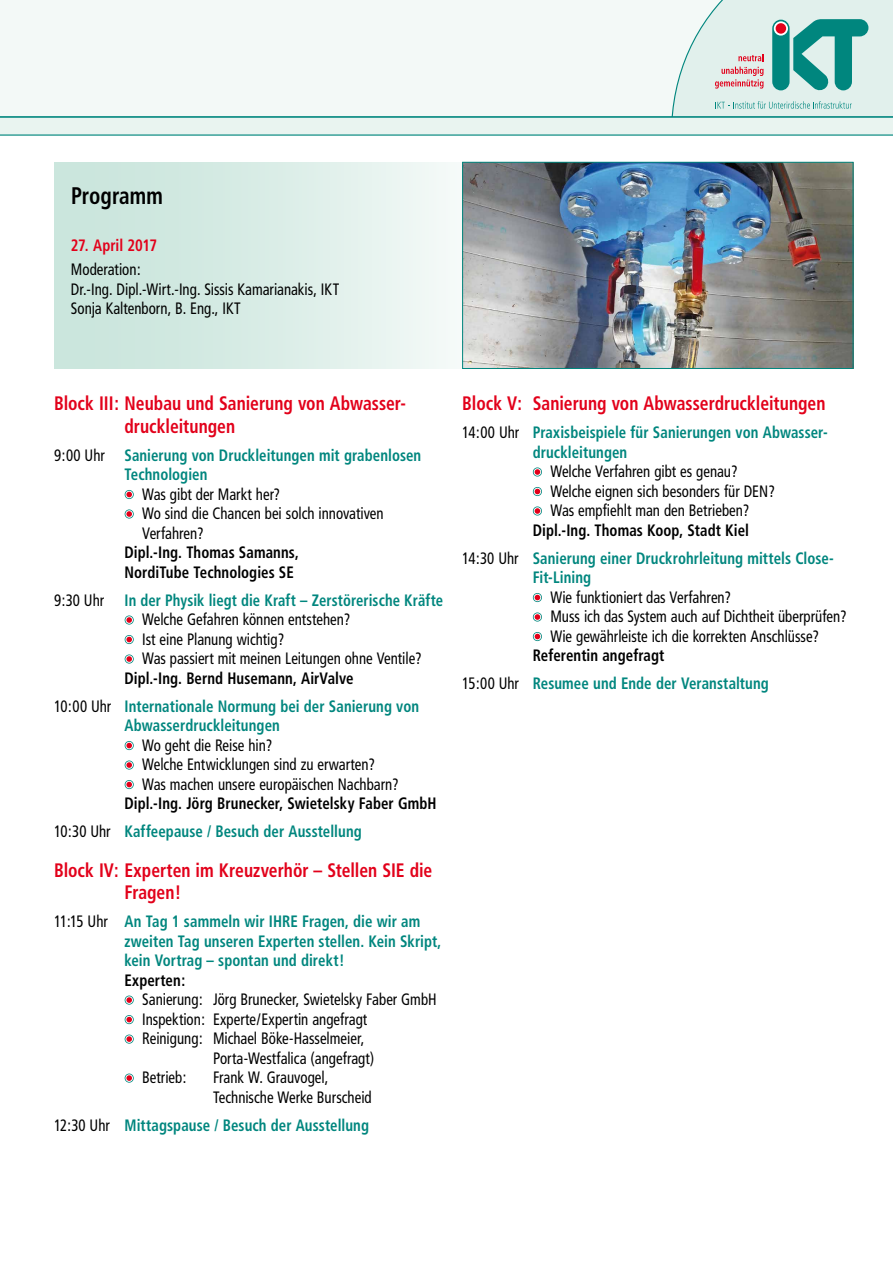
<style>
.page{position:relative;width:893px;height:1263px;background:#fff}
.page>*{position:absolute;margin:0;border:0;box-sizing:border-box;transform-origin:0 0}
.t1{font:700 condensed 24px "Frutiger";color:#000;scale:.88 1}
.t2{font:700 condensed 19.5px/22.5px "Frutiger";color:#e2001a;scale:.9 1}
.t3{font:condensed 16.5px/19.5px "Frutiger";color:#000;scale:.9 1}
.t4{font:700 condensed 16.5px/19.5px "Frutiger";letter-spacing:.005em;color:#00867e;scale:.9 1}
.t5{font:700 condensed 16.5px/19.5px "Frutiger";letter-spacing:.005em;color:#000;scale:.9 1}
.t6{font:700 condensed 16.5px "Frutiger";letter-spacing:-.005em;color:#e2001a;scale:.9 1}
.s1{font-weight:400;color:#000}
.s2{font-weight:700;color:#00867e}
.s3{color:#000}
.s4{font-weight:400}
.s5{color:#00867e}
</style>
<div class="page">
<div style="left:0;top:0;width:893px;height:125px;background:#f3f9f7"></div>
<svg style="left:671px;top:0;width:222px;height:116px;background:#bcdbd7"></svg>
<div style="left:0;top:117px;width:893px;height:18px;background:#e9f4f0"></div>
<hr style="left:0;top:116px;width:893px;height:2px;background:#00867e">
<hr style="left:0;top:134px;width:893px;height:2px;background:#00867e">
<div style="left:54px;top:162px;width:448px;height:207px;background:linear-gradient(to right,#c4e3d9,#f6faf9)"></div>
<img style="left:464px;top:164px;width:387px;height:203px">
<div style="left:462px;top:162px;width:391px;height:207px;border:1px solid #00867e"></div>
<svg style="left:533px;top:467px;width:9px;height:9px"></svg>
<svg style="left:534px;top:468px;width:7px;height:8px"></svg>
<svg style="left:535px;top:469px;width:5px;height:6px"></svg>
<svg style="left:533px;top:487px;width:9px;height:9px"></svg>
<svg style="left:534px;top:488px;width:7px;height:7px"></svg>
<svg style="left:535px;top:489px;width:5px;height:5px"></svg>
<svg style="left:533px;top:506px;width:9px;height:9px"></svg>
<svg style="left:534px;top:507px;width:7px;height:8px"></svg>
<svg style="left:535px;top:508px;width:5px;height:6px"></svg>
<svg style="left:533px;top:593px;width:9px;height:9px"></svg>
<svg style="left:534px;top:594px;width:7px;height:7px"></svg>
<svg style="left:535px;top:595px;width:5px;height:5px"></svg>
<svg style="left:533px;top:612px;width:9px;height:10px"></svg>
<svg style="left:534px;top:613px;width:7px;height:8px"></svg>
<svg style="left:535px;top:614px;width:5px;height:6px"></svg>
<svg style="left:533px;top:632px;width:9px;height:9px"></svg>
<svg style="left:534px;top:633px;width:7px;height:7px"></svg>
<svg style="left:535px;top:634px;width:5px;height:5px"></svg>
<svg style="left:125px;top:490px;width:9px;height:9px"></svg>
<svg style="left:125px;top:491px;width:8px;height:7px"></svg>
<svg style="left:126px;top:492px;width:6px;height:5px"></svg>
<svg style="left:125px;top:509px;width:9px;height:9px"></svg>
<svg style="left:125px;top:510px;width:8px;height:8px"></svg>
<svg style="left:126px;top:511px;width:6px;height:6px"></svg>
<svg style="left:125px;top:615px;width:9px;height:10px"></svg>
<svg style="left:125px;top:616px;width:8px;height:8px"></svg>
<svg style="left:126px;top:617px;width:6px;height:6px"></svg>
<svg style="left:125px;top:635px;width:9px;height:9px"></svg>
<svg style="left:125px;top:636px;width:8px;height:7px"></svg>
<svg style="left:126px;top:637px;width:6px;height:5px"></svg>
<svg style="left:125px;top:654px;width:9px;height:10px"></svg>
<svg style="left:125px;top:655px;width:8px;height:8px"></svg>
<svg style="left:126px;top:656px;width:6px;height:6px"></svg>
<svg style="left:125px;top:741px;width:9px;height:9px"></svg>
<svg style="left:125px;top:742px;width:8px;height:7px"></svg>
<svg style="left:126px;top:743px;width:6px;height:5px"></svg>
<svg style="left:125px;top:760px;width:9px;height:10px"></svg>
<svg style="left:125px;top:761px;width:8px;height:8px"></svg>
<svg style="left:126px;top:762px;width:6px;height:6px"></svg>
<svg style="left:125px;top:780px;width:9px;height:9px"></svg>
<svg style="left:125px;top:781px;width:8px;height:7px"></svg>
<svg style="left:126px;top:782px;width:6px;height:5px"></svg>
<svg style="left:125px;top:995px;width:9px;height:10px"></svg>
<svg style="left:125px;top:996px;width:8px;height:8px"></svg>
<svg style="left:126px;top:997px;width:6px;height:6px"></svg>
<svg style="left:125px;top:1015px;width:9px;height:9px"></svg>
<svg style="left:125px;top:1016px;width:8px;height:7px"></svg>
<svg style="left:126px;top:1017px;width:6px;height:5px"></svg>
<svg style="left:125px;top:1034px;width:9px;height:10px"></svg>
<svg style="left:125px;top:1035px;width:8px;height:8px"></svg>
<svg style="left:126px;top:1036px;width:6px;height:6px"></svg>
<svg style="left:125px;top:1073px;width:9px;height:10px"></svg>
<svg style="left:125px;top:1074px;width:8px;height:8px"></svg>
<svg style="left:126px;top:1075px;width:6px;height:6px"></svg>
<h1 class="t1" style="left:71px;top:181px;width:106px">Programm</h1>
<p class="t6" style="left:71px;top:236px;width:97px">27. April 2017</p>
<p class="t3" style="left:71px;top:260px;width:300px">Moderation:<br>Dr.-Ing. Dipl.-Wirt.-Ing. Sissis Kamarianakis, IKT<br>Sonja Kaltenborn, B. Eng., IKT</p>
<p class="t2" style="left:124px;top:392px;width:314px;text-indent:-70px">Block III: Neubau und Sanierung von Abwasser&shy;druckleitungen</p>
<p class="t4" style="left:124px;top:445px;width:331px;text-indent:-70px"><span class="s1">9:00 Uhr</span> Sanierung von Druckleitungen mit grabenlosen<br>Technologien</p>
<p class="t3" style="left:142px;top:484px;width:270px">Was gibt der Markt her?<br>Wo sind die Chancen bei solch innovativen<br>Verfahren?</p>
<p class="t5" style="left:124px;top:543px;width:195px">Dipl.-Ing. Thomas Samanns,<br>NordiTube Technologies SE</p>
<p class="t3" style="left:142px;top:590px;width:336px;text-indent:-88px">9:30 Uhr <span class="s2">In der Physik liegt die Kraft – Zerstörerische Kräfte </span>Welche Gefahren können entstehen?<br>Ist eine Planung wichtig?<br>Was passiert mit meinen Leitungen ohne Ventile?</p>
<p class="t4" style="left:54px;top:664px;width:407px;line-height:28px;text-align:center"><span class="s3">Dipl.-Ing. Bernd Husemann, AirValve<br></span><span class="s1">10:00 Uhr</span> Internationale Normung bei der Sanierung von</p>
<p class="t4" style="left:124px;top:716px;width:174px">Abwasserdruckleitungen</p>
<p class="t3" style="left:142px;top:735px;width:287px">Wo geht die Reise hin?<br>Welche Entwicklungen sind zu erwarten?<br>Was machen unsere europäischen Nachbarn?</p>
<p class="t5" style="left:54px;top:789px;width:427px;line-height:28px;text-indent:70px">Dipl.-Ing. Jörg Brunecker, Swietelsky Faber GmbH<br><span class="s4">10:30 Uhr</span> <span class="s5">Kaffeepause / Besuch der Ausstellung</span></p>
<p class="t2" style="left:124px;top:859px;width:344px;text-indent:-70px">Block IV: Experten im Kreuzverhör – Stellen SIE die<br>Fragen!</p>
<p class="t4" style="left:124px;top:912px;width:354px;text-indent:-70px"><span class="s1">11:15 Uhr</span> An Tag 1 sammeln wir IHRE Fragen, die wir am zweiten Tag unseren Experten stellen. Kein Skript, kein Vortrag – spontan und direkt!</p>
<p class="t5" style="left:124px;top:970px;width:69px">Experten:</p>
<p class="t3" style="left:142px;top:990px;width:329px">Sanierung: Jörg Brunecker, Swietelsky Faber GmbH</p>
<p class="t3" style="left:142px;top:1009px;width:252px">Inspektion: Experte/Expertin angefragt</p>
<p class="t3" style="left:142px;top:1029px;width:248px">Reinigung: Michael Böke-Hasselmeier,</p>
<p class="t3" style="left:213px;top:1048px;width:181px">Porta-Westfalica (angefragt)</p>
<p class="t3" style="left:142px;top:1068px;width:51px">Betrieb:</p>
<p class="t3" style="left:213px;top:1068px;width:178px">Frank W. Grauvogel,<br>Technische Werke Burscheid</p>
<p class="t4" style="left:54px;top:1115px;width:352px"><span class="s1">12:30 Uhr</span> Mittagspause / Besuch der Ausstellung</p>
<p class="t2" style="left:462px;top:392px;width:405px">Block V: Sanierung von Abwasserdruckleitungen</p>
<p class="t4" style="left:533px;top:423px;width:329px;text-indent:-70px"><span class="s1">14:00 Uhr</span> Praxisbeispiele für Sanierungen von Abwasser&shy;druckleitungen</p>
<p class="t3" style="left:550px;top:462px;width:251px">Welche Verfahren gibt es genau?<br>Welche eignen sich besonders für DEN?<br>Was empfiehlt man den Betrieben?</p>
<p class="t4" style="left:462px;top:516px;width:414px;line-height:28px;text-indent:70px"><span class="s3">Dipl.-Ing. Thomas Koop, Stadt Kiel<br></span><span class="s1">14:30 Uhr</span> Sanierung einer Druckrohrleitung mittels Close-</p>
<p class="t4" style="left:533px;top:568px;width:66px">Fit-Lining</p>
<p class="t3" style="left:550px;top:587px;width:331px">Wie funktioniert das Verfahren?<br>Muss ich das System auch auf Dichtheit überprüfen?<br>Wie gewährleiste ich die korrekten Anschlüsse?</p>
<p class="t4" style="left:462px;top:641px;width:342px;line-height:28px;text-indent:70px"><span class="s3">Referentin angefragt<br></span><span class="s1">15:00 Uhr</span> Resumee und Ende der Veranstaltung</p>
</div>
